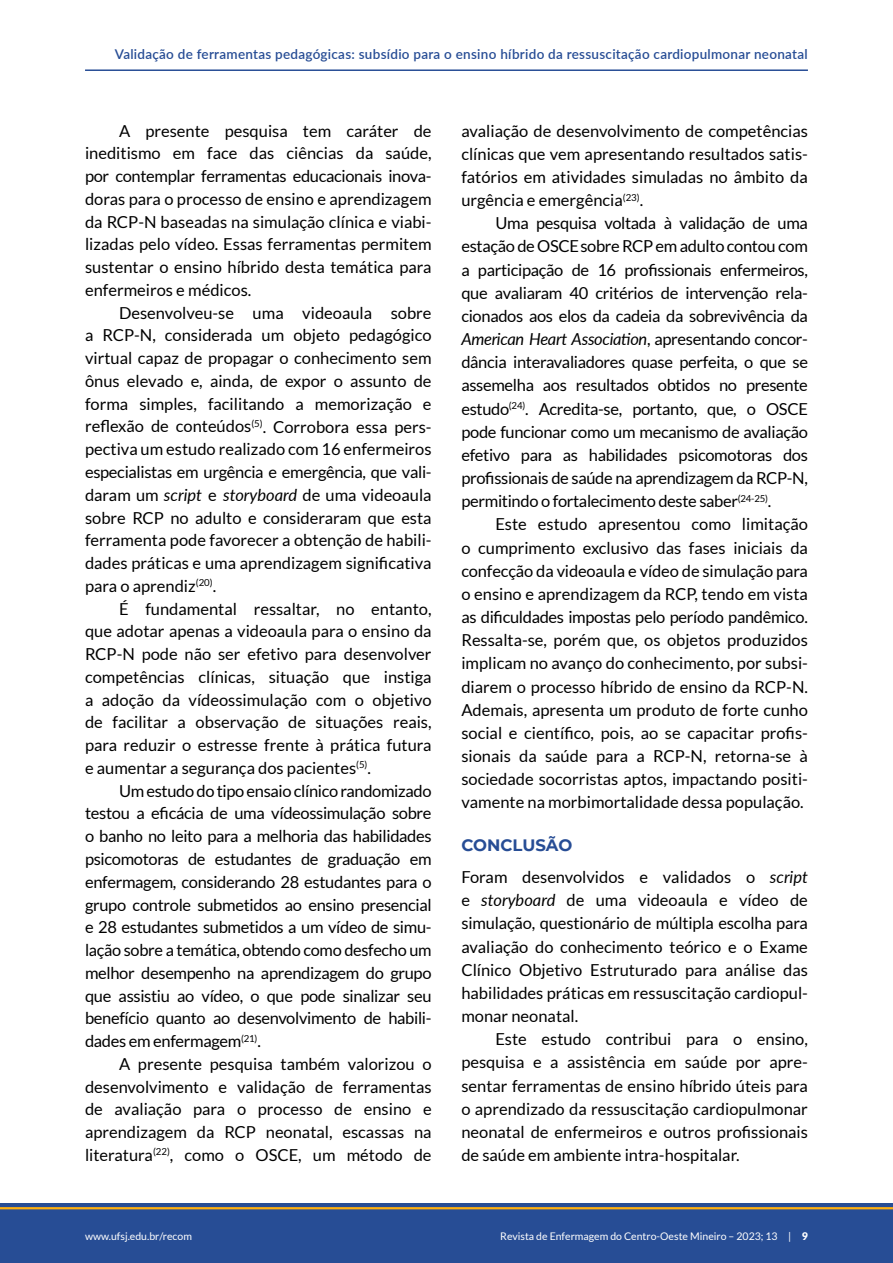
<style>
.page{position:relative;width:893px;height:1263px;background:#fff}
.page>*{position:absolute;margin:0;border:0;box-sizing:border-box;transform-origin:0 0}
.t1{font:16.5px/22.8px "Lato";color:#000;text-align:justify}
.t2{font:700 16.5px "Montserrat";color:#274d95}
.t3{font:600 13.5px "Lato";letter-spacing:.02em;color:#274d95}
.t4{font:10.5px "Lato";color:#fff}
.s1{font-style:italic}
.s2{font-weight:900}
</style>
<div class="page">
<div style="left:0;top:1203px;width:893px;height:60px;background:#274d95"></div>
<hr style="left:0;top:1207px;width:893px;height:2px;background:#ffb011">
<hr style="left:85px;top:69px;width:723px;height:2px;background:#274d95">
<p class="t3" style="left:115px;top:44px;width:694px">Validação de ferramentas pedagógicas: subsídio para o ensino híbrido da ressuscitação cardiopulmonar neonatal</p>
<p class="t1" style="left:85px;top:119px;width:348px;text-indent:34px">A presente pesquisa tem caráter de ineditismo em face das ciências da saúde, por contemplar ferramentas educacionais inova&shy;doras para o processo de ensino e aprendizagem da RCP-N baseadas na simulação clínica e viabi&shy;lizadas pelo vídeo. Essas ferramentas permitem sustentar o ensino híbrido desta temática para enfermeiros e médicos.</p>
<p class="t1" style="left:85px;top:301px;width:348px;text-indent:34px">Desenvolveu-se uma videoaula sobre a RCP-N, considerada um objeto pedagógico virtual capaz de propagar o conhecimento sem ônus elevado e, ainda, de expor o assunto de forma simples, facilitando a memorização e reflexão de conteúdos<sup>(5)</sup>. Corrobora essa pers&shy;pectiva um estudo realizado com 16 enfermeiros especialistas em urgência e emergência, que vali&shy;daram um <span class="s1">script</span> e <span class="s1">storyboard</span> de uma videoaula sobre RCP no adulto e consideraram que esta ferramenta pode favorecer a obtenção de habili&shy;dades práticas e uma aprendizagem significativa para o aprendiz<sup>(20)</sup>.</p>
<p class="t1" style="left:85px;top:597px;width:348px;text-indent:34px">É fundamental ressaltar, no entanto, que adotar apenas a videoaula para o ensino da RCP-N pode não ser efetivo para desenvolver competências clínicas, situação que instiga a adoção da vídeossimulação com o objetivo de facilitar a observação de situações reais, para reduzir o estresse frente à prática futura e aumentar a segurança dos pacientes<sup>(5)</sup>.</p>
<p class="t1" style="left:85px;top:779px;width:348px;text-indent:34px">Um estudo do tipo ensaio clínico randomizado testou a eficácia de uma vídeossimulação sobre o banho no leito para a melhoria das habilidades psicomotoras de estudantes de graduação em enfermagem, considerando 28 estudantes para o grupo controle submetidos ao ensino presencial e 28 estudantes submetidos a um vídeo de simu&shy;lação sobre a temática, obtendo como desfecho um melhor desempenho na aprendizagem do grupo que assistiu ao vídeo, o que pode sinalizar seu benefício quanto ao desenvolvimento de habili&shy;dades em enfermagem<sup>(21)</sup>.</p>
<p class="t1" style="left:85px;top:1052px;width:348px;text-indent:34px">A presente pesquisa também valorizou o desenvolvimento e validação de ferramentas de avaliação para o processo de ensino e aprendizagem da RCP neonatal, escassas na literatura<sup>(22)</sup>, como o OSCE, um método de</p>
<p class="t1" style="left:461px;top:119px;width:348px">avaliação de desenvolvimento de competências clínicas que vem apresentando resultados satis&shy;fatórios em atividades simuladas no âmbito da urgência e emergência<sup>(23)</sup>.</p>
<p class="t1" style="left:461px;top:212px;width:348px;text-indent:34px">Uma pesquisa voltada à validação de uma estação de OSCEsobre RCP em adulto contou com a participação de 16 profissionais enfermeiros, que avaliaram 40 critérios de intervenção rela&shy;cionados aos elos da cadeia da sobrevivência da <span class="s1">American Heart Association</span>, apresentando concor&shy;dância interavaliadores quase perfeita, o que se assemelha aos resultados obtidos no presente estudo<sup>(24)</sup>. Acredita-se, portanto, que, o OSCE pode funcionar como um mecanismo de avaliação efetivo para as habilidades psicomotoras dos profissionais de saúde na aprendizagem da RCP-N, permitindo o fortalecimento deste saber<sup>(24-25)</sup>.</p>
<p class="t1" style="left:461px;top:513px;width:348px;text-indent:34px">Este estudo apresentou como limitação o cumprimento exclusivo das fases iniciais da confecção da videoaula e vídeo de simulação para o ensino e aprendizagem da RCP, tendo em vista as dificuldades impostas pelo período pandêmico.<br>Ressalta-se, porém que, os objetos produzidos implicam no avanço do conhecimento, por subsi&shy;diarem o processo híbrido de ensino da RCP-N.<br>Ademais, apresenta um produto de forte cunho social e científico, pois, ao se capacitar profis&shy;sionais da saúde para a RCP-N, retorna-se à sociedade socorristas aptos, impactando positi&shy;vamente na morbimortalidade dessa população.</p>
<p class="t2" style="left:461px;top:833px;width:112px">CONCLUSÃO</p>
<p class="t1" style="left:461px;top:865px;width:348px">Foram desenvolvidos e validados o <span class="s1">script </span>e <span class="s1">storyboard</span> de uma videoaula e vídeo de simulação, questionário de múltipla escolha para avaliação do conhecimento teórico e o Exame Clínico Objetivo Estruturado para análise das habilidades práticas em ressuscitação cardiopul&shy;monar neonatal.</p>
<p class="t1" style="left:461px;top:1027px;width:348px;text-indent:34px">Este estudo contribui para o ensino, pesquisa e a assistência em saúde por apre&shy;sentar ferramentas de ensino híbrido úteis para o aprendizado da ressuscitação cardiopulmonar neonatal de enfermeiros e outros profissionais de saúde em ambiente intra-hospitalar.</p>
<p class="t4" style="left:85px;top:1230px;width:108px">www.ufsj.edu.br/recom</p>
<p class="t4" style="left:500px;top:1230px;width:309px">Revista de Enfermagem do Centro-Oeste Mineiro – 2023; 13 | <span class="s2">9</span></p>
</div>
